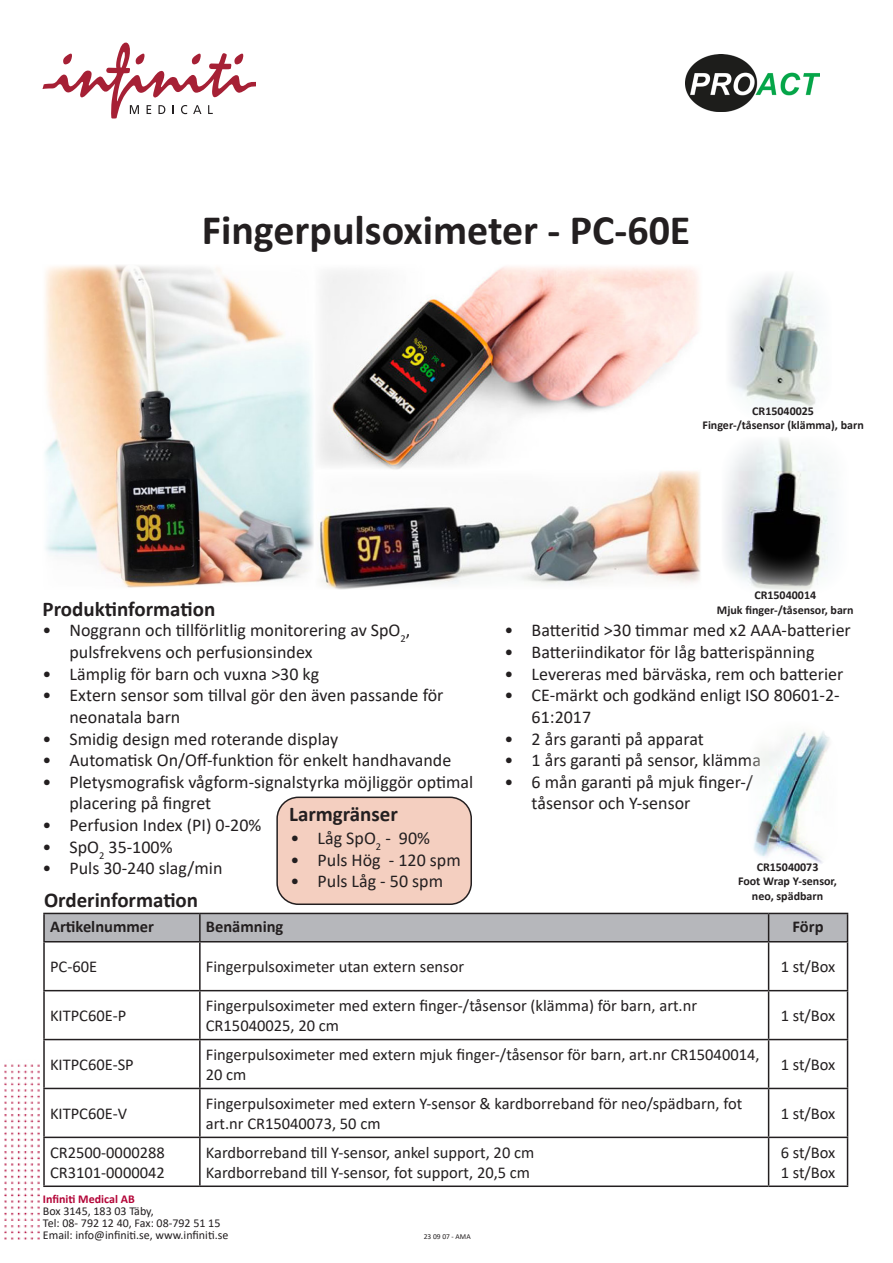
<style>
.page{position:relative;width:893px;height:1263px;background:#fff}
.page>*{position:absolute;margin:0;border:0;box-sizing:border-box;transform-origin:0 0}
.t1{font:700 42px "Calibri";color:#231f20}
.t2{font:700 21px "Calibri";color:#231f20}
.t3{font:18px/21.6px "Calibri";color:#231f20}
.t4{font:16.5px/19.8px "Calibri";color:#231f20}
.t5{font:700 16.5px "Calibri";color:#231f20}
.t6{font:700 12px/14.4px "Calibri";color:#231f20;text-align:center}
.t7{font:12px/12px "Calibri";color:#231f20}
.t8{font:700 12px "Calibri";color:#b30437}
.t9{font:7.5px "Calibri";color:#231f20}
</style>
<div class="page">
<svg style="left:43px;top:43px;width:212px;height:76px"></svg>
<img style="left:4px;top:1064px;width:36px;height:176px">
<hr style="left:43px;top:913px;width:157px;height:1px;background:#231f20">
<hr style="left:43px;top:914px;width:2px;height:27px;background:#231f20">
<svg style="left:44px;top:913px;width:804px;height:28px;background:#aeafb3"></svg>
<hr style="left:43px;top:941px;width:157px;height:1px;background:#231f20">
<hr style="left:43px;top:942px;width:2px;height:48px;background:#231f20">
<hr style="left:200px;top:941px;width:569px;height:1px;background:#231f20">
<hr style="left:199px;top:942px;width:2px;height:48px;background:#231f20">
<hr style="left:769px;top:941px;width:79px;height:1px;background:#231f20">
<hr style="left:768px;top:942px;width:1px;height:48px;background:#231f20">
<hr style="left:847px;top:942px;width:1px;height:48px;background:#231f20">
<hr style="left:43px;top:990px;width:157px;height:1px;background:#231f20">
<hr style="left:43px;top:991px;width:2px;height:48px;background:#231f20">
<hr style="left:200px;top:990px;width:569px;height:1px;background:#231f20">
<hr style="left:199px;top:991px;width:2px;height:48px;background:#231f20">
<hr style="left:769px;top:990px;width:79px;height:1px;background:#231f20">
<hr style="left:768px;top:991px;width:1px;height:48px;background:#231f20">
<hr style="left:847px;top:991px;width:1px;height:48px;background:#231f20">
<hr style="left:43px;top:1039px;width:157px;height:1px;background:#231f20">
<hr style="left:43px;top:1040px;width:2px;height:48px;background:#231f20">
<hr style="left:200px;top:1039px;width:569px;height:1px;background:#231f20">
<hr style="left:199px;top:1040px;width:2px;height:48px;background:#231f20">
<hr style="left:769px;top:1039px;width:79px;height:1px;background:#231f20">
<hr style="left:768px;top:1040px;width:1px;height:48px;background:#231f20">
<hr style="left:847px;top:1040px;width:1px;height:48px;background:#231f20">
<hr style="left:43px;top:1088px;width:157px;height:1px;background:#231f20">
<hr style="left:43px;top:1089px;width:2px;height:47px;background:#231f20">
<hr style="left:200px;top:1088px;width:569px;height:1px;background:#231f20">
<hr style="left:199px;top:1089px;width:2px;height:47px;background:#231f20">
<hr style="left:769px;top:1088px;width:79px;height:1px;background:#231f20">
<hr style="left:768px;top:1089px;width:1px;height:47px;background:#231f20">
<hr style="left:847px;top:1089px;width:1px;height:47px;background:#231f20">
<hr style="left:43px;top:1136px;width:157px;height:2px;background:#231f20">
<hr style="left:43px;top:1138px;width:2px;height:47px;background:#231f20">
<hr style="left:200px;top:1136px;width:569px;height:2px;background:#231f20">
<hr style="left:199px;top:1138px;width:2px;height:47px;background:#231f20">
<hr style="left:769px;top:1136px;width:79px;height:2px;background:#231f20">
<hr style="left:768px;top:1138px;width:1px;height:47px;background:#231f20">
<hr style="left:847px;top:1138px;width:1px;height:47px;background:#231f20">
<hr style="left:43px;top:1185px;width:157px;height:2px;background:#231f20">
<hr style="left:200px;top:1185px;width:569px;height:2px;background:#231f20">
<hr style="left:769px;top:1185px;width:79px;height:2px;background:#231f20">
<img style="left:685px;top:54px;width:135px;height:57px">
<img style="left:45px;top:265px;width:656px;height:325px">
<div style="left:277px;top:797px;width:194px;height:107px;background:#f4cfc0;border-radius:21px"></div>
<div style="left:276px;top:796px;width:196px;height:109px;border:2px solid #231f20;border-radius:21px"></div>
<img style="left:730px;top:273px;width:89px;height:137px">
<img style="left:725px;top:438px;width:109px;height:153px">
<img style="left:753px;top:732px;width:77px;height:132px">
<p class="t1" style="left:202px;top:200px;width:490px">Fingerpulsoximeter - PC-60E</p>
<p class="t6" style="left:702px;top:403px;width:163px">CR15040025<br>Finger-/tåsensor (klämma), barn</p>
<p class="t2" style="left:43px;top:594px;width:174px">Produktinformation</p>
<p class="t6" style="left:717px;top:588px;width:138px">CR15040014<br>Mjuk finger-/tåsensor, barn</p>
<p class="t3" style="left:70px;top:619px;width:342px;text-indent:-27px">• Noggrann och tillförlitlig monitorering av SpO<sub>2</sub>, pulsfrekvens och perfusionsindex</p>
<p class="t3" style="left:43px;top:662px;width:278px">• Lämplig för barn och vuxna &gt;30 kg</p>
<p class="t3" style="left:70px;top:684px;width:376px;text-indent:-27px">• Extern sensor som tillval gör den även passande för neonatala barn</p>
<p class="t3" style="left:43px;top:727px;width:297px">• Smidig design med roterande display</p>
<p class="t3" style="left:43px;top:749px;width:410px">• Automatisk On/Off-funktion för enkelt handhavande</p>
<p class="t3" style="left:70px;top:770px;width:405px;text-indent:-27px">• Pletysmografisk vågform-signalstyrka möjliggör optimal placering på fingret</p>
<p class="t3" style="left:43px;top:814px;width:220px">• Perfusion Index (PI) 0-20%</p>
<p class="t3" style="left:43px;top:835px;width:132px">• SpO<sub>2</sub> 35-100%</p>
<p class="t3" style="left:43px;top:857px;width:182px">• Puls 30-240 slag/min</p>
<p class="t2" style="left:289px;top:799px;width:110px">Larmgränser</p>
<p class="t3" style="left:291px;top:827px;width:141px">• Låg SpO<sub>2</sub> - 90%</p>
<p class="t3" style="left:291px;top:848px;width:172px">• Puls Hög - 120 spm</p>
<p class="t3" style="left:291px;top:870px;width:154px">• Puls Låg - 50 spm</p>
<p class="t2" style="left:44px;top:885px;width:156px">Orderinformation</p>
<p class="t3" style="left:505px;top:619px;width:348px">• Batteritid &gt;30 timmar med x2 AAA-batterier</p>
<p class="t3" style="left:505px;top:641px;width:311px">• Batteriindikator för låg batterispänning</p>
<p class="t3" style="left:505px;top:662px;width:340px">• Levereras med bärväska, rem och batterier</p>
<p class="t3" style="left:532px;top:684px;width:310px;text-indent:-27px">• CE-märkt och godkänd enligt ISO 80601-2-<br>61:2017</p>
<p class="t3" style="left:505px;top:727px;width:201px">• 2 års garanti på apparat</p>
<p class="t3" style="left:505px;top:749px;width:258px">• 1 års garanti på sensor, klämma</p>
<p class="t3" style="left:532px;top:770px;width:223px;text-indent:-27px">• 6 mån garanti på mjuk finger-/ tåsensor och Y-sensor</p>
<p class="t6" style="left:738px;top:859px;width:101px">CR15040073<br>Foot Wrap Y-sensor, neo, spädbarn</p>
<p class="t5" style="left:50px;top:915px;width:106px">Artikelnummer</p>
<p class="t5" style="left:206px;top:915px;width:79px">Benämning</p>
<p class="t5" style="left:793px;top:915px;width:32px">Förp</p>
<p class="t4" style="left:50px;top:956px;width:49px">PC-60E</p>
<p class="t4" style="left:206px;top:956px;width:260px">Fingerpulsoximeter utan extern sensor</p>
<p class="t4" style="left:781px;top:956px;width:56px">1 st/Box</p>
<p class="t4" style="left:50px;top:1005px;width:78px">KITPC60E-P</p>
<p class="t4" style="left:206px;top:995px;width:493px">Fingerpulsoximeter med extern finger-/tåsensor (klämma) för barn, art.nr<br>CR15040025, 20 cm</p>
<p class="t4" style="left:781px;top:1005px;width:56px">1 st/Box</p>
<p class="t4" style="left:50px;top:1054px;width:85px">KITPC60E-SP</p>
<p class="t4" style="left:206px;top:1044px;width:555px">Fingerpulsoximeter med extern mjuk finger-/tåsensor för barn, art.nr CR15040014,<br>20 cm</p>
<p class="t4" style="left:781px;top:1054px;width:56px">1 st/Box</p>
<p class="t4" style="left:50px;top:1103px;width:79px">KITPC60E-V</p>
<p class="t4" style="left:206px;top:1093px;width:538px">Fingerpulsoximeter med extern Y-sensor &amp; kardborreband för neo/spädbarn, fot art.nr CR15040073, 50 cm</p>
<p class="t4" style="left:781px;top:1103px;width:56px">1 st/Box</p>
<p class="t4" style="left:50px;top:1142px;width:116px">CR2500-0000288<br>CR3101-0000042</p>
<p class="t4" style="left:206px;top:1142px;width:330px">Kardborreband till Y-sensor, ankel support, 20 cm<br>Kardborreband till Y-sensor, fot support, 20,5 cm</p>
<p class="t4" style="left:781px;top:1142px;width:56px">6 st/Box<br>1 st/Box</p>
<p class="t8" style="left:43px;top:1190px;width:93px">Infiniti Medical AB</p>
<p class="t7" style="left:43px;top:1204px;width:187px">Box 3145, 183 03 Täby,<br>Tel: 08- 792 12 40, Fax: 08-792 51 15<br>Email: info@infiniti.se, www.infiniti.se</p>
<p class="t9" style="left:424px;top:1231px;width:48px">23 09 07 - AMA</p>
</div>
